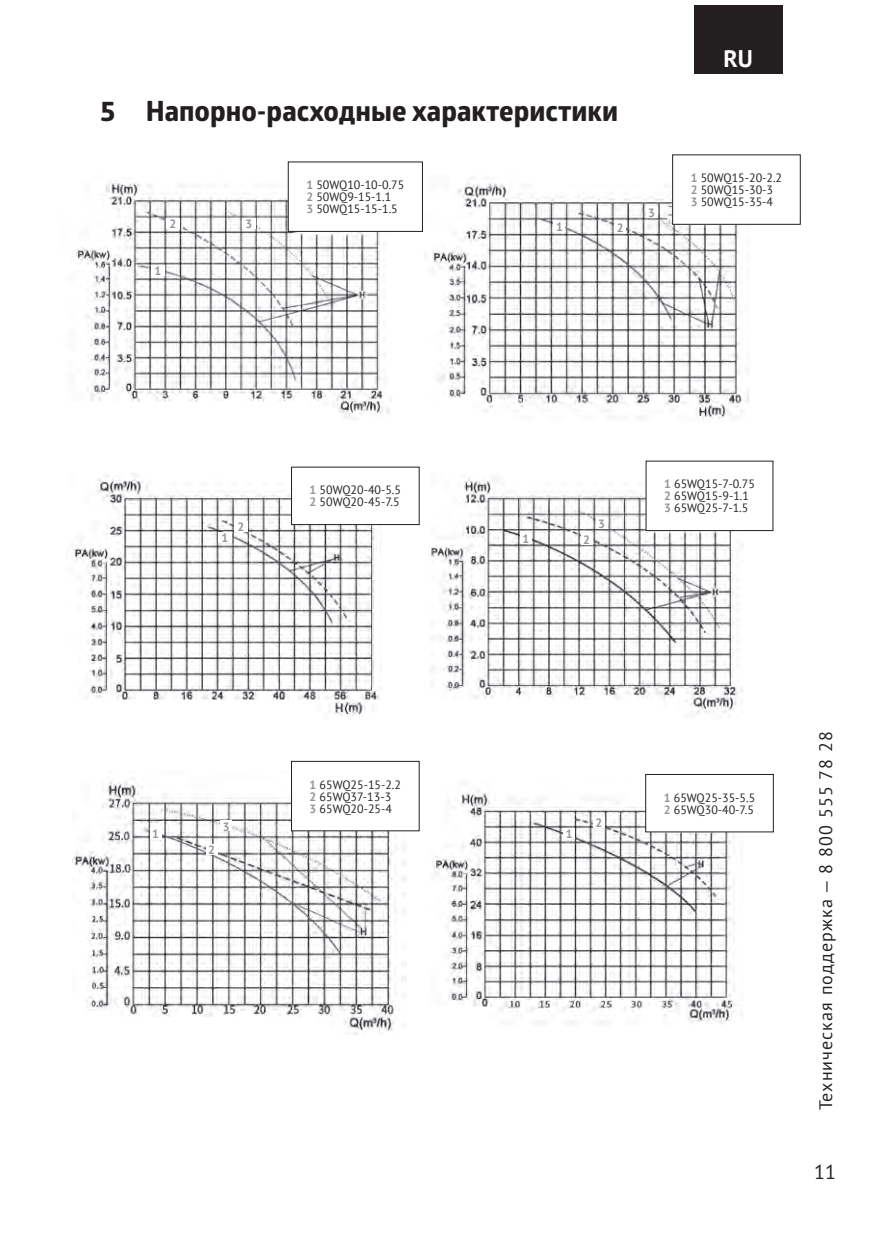
<style>
.page{position:relative;width:896px;height:1248px;background:#fff}
.page>*{position:absolute;margin:0;border:0;box-sizing:border-box;transform-origin:0 0}
.t1{font:700 28px "Globerx";color:#231f20}
.t2{font:700 24px "PT Sans";color:#fff}
.t3{font:20px "PT Sans";color:#231f20}
.t4{font:18px "PT Sans";letter-spacing:.06em;color:#231f20}
.t5{font:12px/12px "PT Sans";color:#231f20}
.t6{font:700 12px "PT Sans";color:#939598}
.s1{font-weight:700;color:#939598}
</style>
<div class="page">
<div style="left:694px;top:6px;width:88px;height:68px;background:#231f20"></div>
<img style="left:76px;top:161px;width:318px;height:258px">
<img style="left:72px;top:466px;width:322px;height:250px">
<img style="left:72px;top:778px;width:334px;height:256px">
<img style="left:420px;top:161px;width:334px;height:259px">
<img style="left:430px;top:460px;width:324px;height:257px">
<img style="left:432px;top:783px;width:322px;height:241px">
<div style="left:288px;top:162px;width:134px;height:69px;background:#fff"></div>
<div style="left:288px;top:162px;width:135px;height:70px;border:1px solid #231f20"></div>
<div style="left:291px;top:467px;width:128px;height:57px;background:#fff"></div>
<div style="left:291px;top:467px;width:128px;height:58px;border:1px solid #231f20"></div>
<div style="left:291px;top:761px;width:128px;height:69px;background:#fff"></div>
<div style="left:291px;top:761px;width:128px;height:70px;border:1px solid #231f20"></div>
<div style="left:646px;top:461px;width:127px;height:69px;background:#fff"></div>
<div style="left:646px;top:461px;width:127px;height:70px;border:1px solid #231f20"></div>
<div style="left:646px;top:774px;width:127px;height:57px;background:#fff"></div>
<div style="left:645px;top:774px;width:128px;height:58px;border:1px solid #231f20"></div>
<div style="left:672px;top:155px;width:128px;height:69px;background:#fff"></div>
<div style="left:151px;top:265px;width:14px;height:11px;background:#fff"></div>
<div style="left:553px;top:221px;width:12px;height:11px;background:#fff"></div>
<div style="left:166px;top:218px;width:14px;height:11px;background:#fff"></div>
<div style="left:614px;top:222px;width:12px;height:11px;background:#fff"></div>
<div style="left:242px;top:218px;width:14px;height:11px;background:#fff"></div>
<div style="left:646px;top:207px;width:11px;height:11px;background:#fff"></div>
<div style="left:218px;top:532px;width:14px;height:10px;background:#fff"></div>
<div style="left:234px;top:521px;width:14px;height:11px;background:#fff"></div>
<div style="left:520px;top:532px;width:12px;height:11px;background:#fff"></div>
<div style="left:581px;top:534px;width:11px;height:11px;background:#fff"></div>
<div style="left:596px;top:518px;width:11px;height:10px;background:#fff"></div>
<div style="left:150px;top:828px;width:11px;height:10px;background:#fff"></div>
<div style="left:205px;top:843px;width:12px;height:11px;background:#fff"></div>
<div style="left:221px;top:820px;width:11px;height:11px;background:#fff"></div>
<div style="left:563px;top:828px;width:12px;height:10px;background:#fff"></div>
<div style="left:593px;top:817px;width:12px;height:11px;background:#fff"></div>
<h1 class="t1" style="left:100px;top:91px;width:519px">5 Напорно-расходные характеристики</h1>
<p class="t5" style="left:306px;top:179px;width:99px"><span class="s1">1</span> 50WQ10-10-0.75<br><span class="s1">2</span> 50WQ9-15-1.1<br><span class="s1">3</span> 50WQ15-15-1.5</p>
<p class="t6" style="left:170px;top:216px;width:8px">2</p>
<p class="t6" style="left:556px;top:219px;width:8px">1</p>
<p class="t6" style="left:617px;top:220px;width:8px">2</p>
<p class="t6" style="left:245px;top:216px;width:8px">3</p>
<p class="t6" style="left:154px;top:263px;width:8px">1</p>
<p class="t6" style="left:648px;top:205px;width:8px">3</p>
<h2 class="t2" style="left:723px;top:43px;width:31px">RU</h2>
<p class="t5" style="left:691px;top:172px;width:93px"><span class="s1">1</span> 50WQ15-20-2.2<br><span class="s1">2</span> 50WQ15-30-3<br><span class="s1">3</span> 50WQ15-35-4</p>
<p class="t6" style="left:221px;top:530px;width:8px">1</p>
<p class="t6" style="left:237px;top:519px;width:8px">2</p>
<p class="t5" style="left:310px;top:484px;width:93px"><span class="s1">1</span> 50WQ20-40-5.5<br><span class="s1">2</span> 50WQ20-45-7.5</p>
<p class="t6" style="left:152px;top:825px;width:8px">1</p>
<p class="t6" style="left:208px;top:841px;width:8px">2</p>
<p class="t6" style="left:223px;top:818px;width:8px">3</p>
<p class="t5" style="left:310px;top:778px;width:93px"><span class="s1">1</span> 65WQ25-15-2.2<br><span class="s1">2</span> 65WQ37-13-3<br><span class="s1">3</span> 65WQ20-25-4</p>
<p class="t6" style="left:522px;top:530px;width:8px">1</p>
<p class="t6" style="left:583px;top:532px;width:8px">2</p>
<p class="t6" style="left:598px;top:515px;width:8px">3</p>
<p class="t5" style="left:664px;top:478px;width:92px"><span class="s1">1</span> 65WQ15-7-0.75<br><span class="s1">2</span> 65WQ15-9-1.1<br><span class="s1">3</span> 65WQ25-7-1.5</p>
<p class="t6" style="left:566px;top:825px;width:8px">1</p>
<p class="t6" style="left:595px;top:815px;width:8px">2</p>
<p class="t5" style="left:664px;top:791px;width:93px"><span class="s1">1</span> 65WQ25-35-5.5<br><span class="s1">2</span> 65WQ30-40-7.5</p>
<h3 class="t4" style="left:814px;top:1110px;width:381px;rotate:-90deg">Техническая поддержка — 8 800 555 78 28</h3>
<h3 class="t3" style="left:814px;top:1159px;width:23px">11</h3>
</div>
